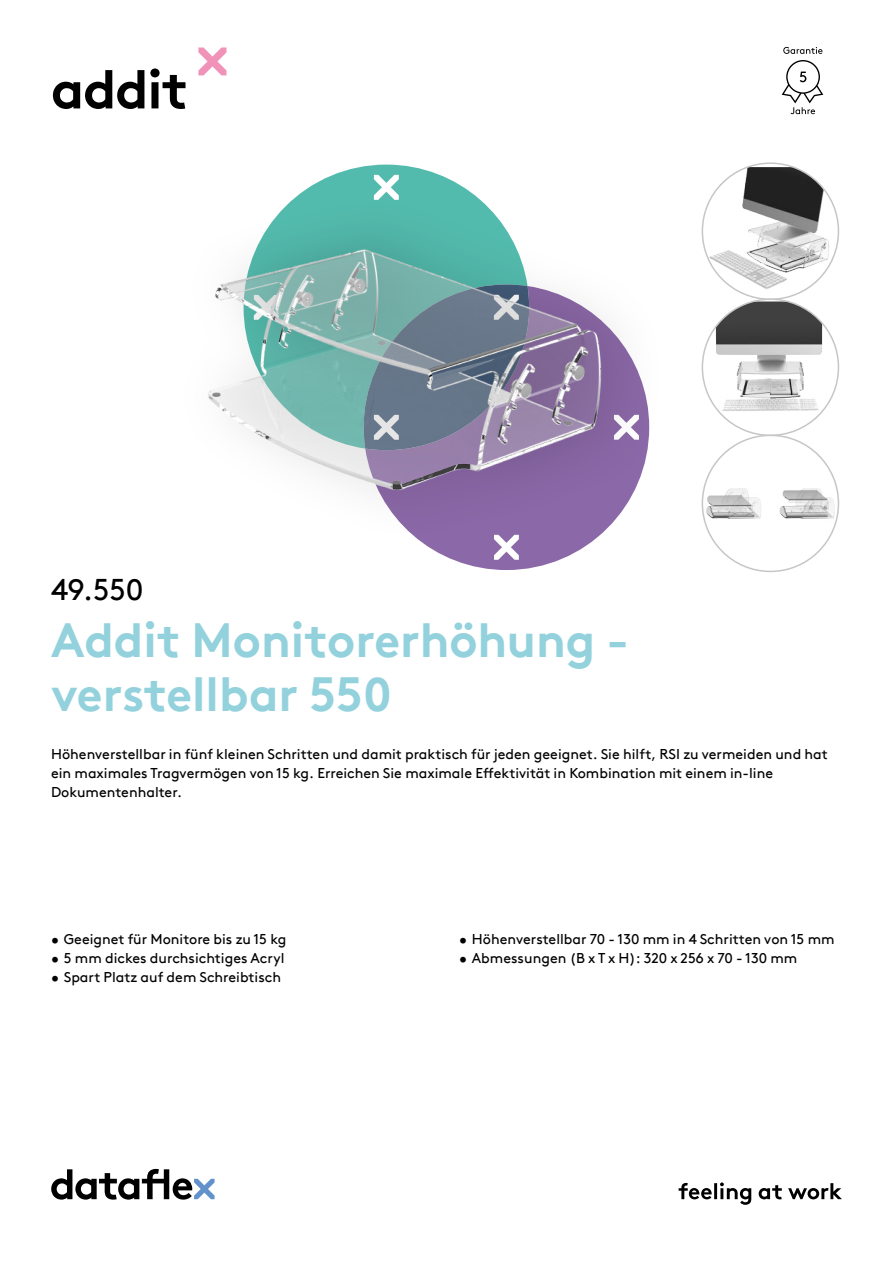
<style>
.page{position:relative;width:893px;height:1263px;background:#fff}
.page>*{position:absolute;margin:0;border:0;box-sizing:border-box;transform-origin:0 0}
.t1{font:700 54px "Brown Pro TT";letter-spacing:-.02em;color:#000}
.t2{font:700 48px/54px "Brown Pro TT";color:#93d2dd}
.t3{font:30px "Brown Pro TT";color:#000}
.t4{font:14.25px/19.2px "Brown Pro TT";color:#000}
</style>
<div class="page">
<svg style="left:51px;top:1169px;width:164px;height:30px"></svg>
<svg style="left:679px;top:1182px;width:163px;height:23px"></svg>
<svg style="left:198px;top:47px;width:28px;height:28px"></svg>
<img style="left:708px;top:167px;width:123px;height:123px">
<img style="left:713px;top:301px;width:112px;height:112px">
<img style="left:702px;top:435px;width:136px;height:136px;border-radius:68px">
<div style="left:173px;top:194px;width:497px;height:347px;background:#000;opacity:.35"></div>
<img style="left:173px;top:164px;width:468px;height:406px">
<svg style="left:783px;top:47px;width:39px;height:7px"></svg>
<svg style="left:782px;top:60px;width:41px;height:54px"></svg>
<h1 class="t1" style="left:51px;top:68px;width:139px">addit</h1>
<h3 class="t3" style="left:51px;top:578px;width:94px">49.550</h3>
<h2 class="t2" style="left:51px;top:618px;width:580px">Addit Monitorerhöhung - verstellbar 550</h2>
<p class="t4" style="left:51px;top:746px;width:778px">Höhenverstellbar in fünf kleinen Schritten und damit praktisch für jeden geeignet. Sie hilft, RSI zu vermeiden und hat ein maximales Tragvermögen von 15 kg. Erreichen Sie maximale Effektivität in Kombination mit einem in-line<br>Dokumentenhalter.</p>
<p class="t4" style="left:51px;top:931px;width:237px">• Geeignet für Monitore bis zu 15 kg</p>
<p class="t4" style="left:51px;top:950px;width:235px">• 5 mm dickes durchsichtiges Acryl</p>
<p class="t4" style="left:51px;top:969px;width:232px">• Spart Platz auf dem Schreibtisch</p>
<p class="t4" style="left:459px;top:931px;width:377px">• Höhenverstellbar 70 - 130 mm in 4 Schritten von 15 mm</p>
<p class="t4" style="left:459px;top:950px;width:340px">• Abmessungen (B x T x H): 320 x 256 x 70 - 130 mm</p>
</div>
